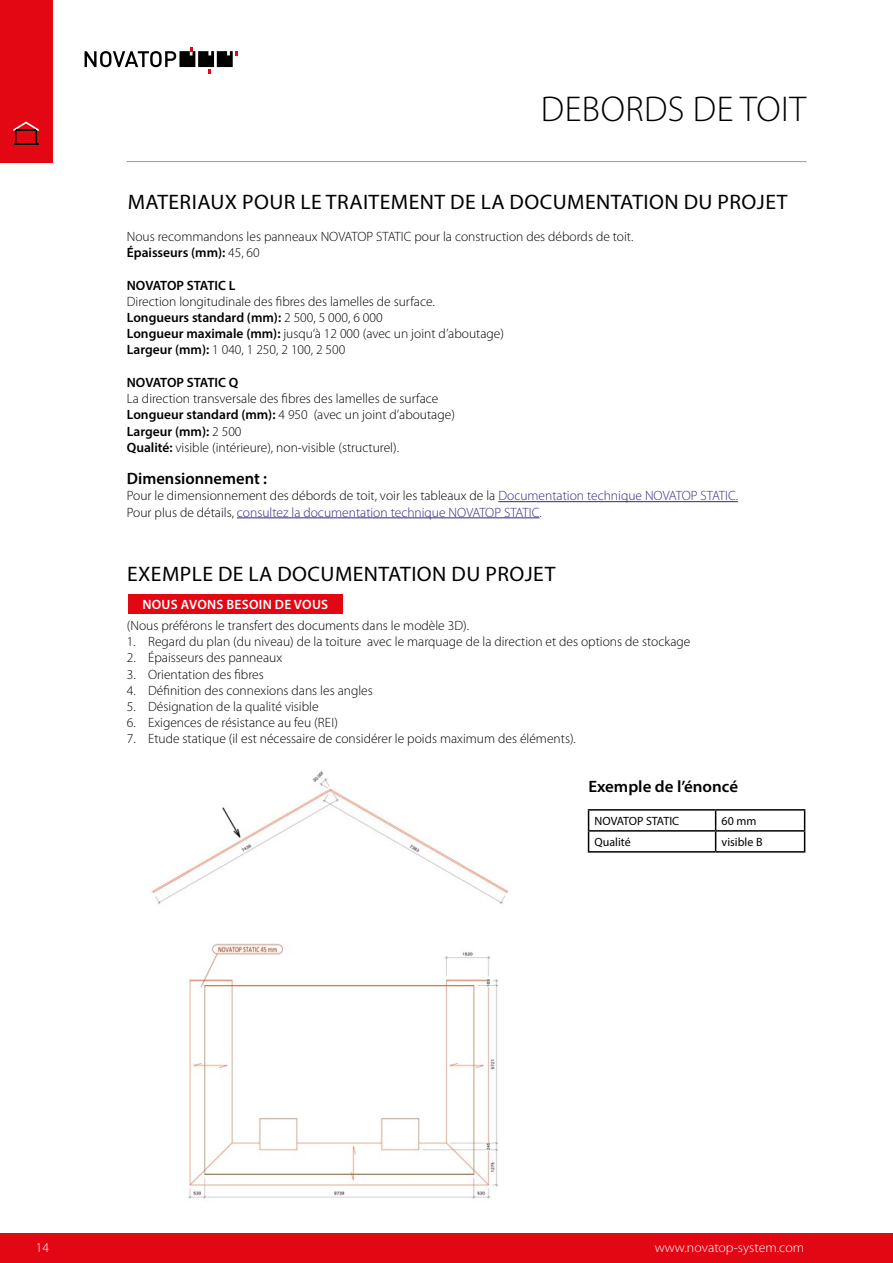
<style>
.page{position:relative;width:893px;height:1263px;background:#fff}
.page>*{position:absolute;margin:0;border:0;box-sizing:border-box;transform-origin:0 0}
.t1{font:300 36px "Myriad Pro";letter-spacing:.015em;color:#000}
.t2{font:21px "Myriad Pro";letter-spacing:.02em;color:#000}
.t3{font:600 16.5px "Myriad Pro";color:#000}
.t4{font:300 13.5px/16.2px "Myriad Pro";color:#000}
.t5{font:300 13.5px/16.2px "Myriad Pro";color:#312783}
.t6{font:600 13.5px "Myriad Pro";letter-spacing:-.005em;color:#000}
.t7{font:300 13.5px "Myriad Pro";color:#fff}
.t8{font:600 13.5px "Myriad Pro";letter-spacing:.02em;color:#fff}
.t9{font:12px "Myriad Pro";color:#000}
.s1{font-weight:600}
.s2{color:#000}
</style>
<div class="page">
<hr style="left:126px;top:161px;width:680px;height:1px;background:#9d9d9c">
<div style="left:0;top:1233px;width:893px;height:30px;background:#e30613"></div>
<svg style="left:85px;top:47px;width:153px;height:26px"></svg>
<img style="left:151px;top:770px;width:358px;height:429px">
<hr style="left:498px;top:501px;width:240px;height:1px;background:#312783">
<hr style="left:237px;top:517px;width:302px;height:1px;background:#312783">
<hr style="left:588px;top:809px;width:128px;height:2px;background:#000">
<hr style="left:716px;top:809px;width:89px;height:2px;background:#000">
<svg style="left:588px;top:810px;width:217px;height:41px"></svg>
<hr style="left:588px;top:851px;width:128px;height:2px;background:#000">
<hr style="left:716px;top:851px;width:89px;height:2px;background:#000">
<div style="left:0;top:0;width:52px;height:162px;background:#e30613"></div>
<svg style="left:13px;top:122px;width:26px;height:23px"></svg>
<hr style="left:16px;top:129px;width:20px;height:2px;background:#000">
<div style="left:128px;top:594px;width:214px;height:20px;background:#e30613"></div>
<h1 class="t1" style="left:541px;top:88px;width:267px">DEBORDS DE TOIT</h1>
<h2 class="t2" style="left:128px;top:189px;width:661px">MATERIAUX POUR LE TRAITEMENT DE LA DOCUMENTATION DU PROJET</h2>
<p class="t4" style="left:127px;top:228px;width:508px">Nous recommandons les panneaux NOVATOP STATIC pour la construction des débords de toit.<br><span class="s1">Épaisseurs (mm):</span> 45, 60</p>
<p class="t6" style="left:127px;top:277px;width:110px">NOVATOP STATIC L</p>
<p class="t4" style="left:127px;top:293px;width:379px">Direction longitudinale des fibres des lamelles de surface.<br><span class="s1">Longueurs standard (mm):</span> 2 500, 5 000, 6 000<br><span class="s1">Longueur maximale (mm):</span> jusqu‘à 12 000 (avec un joint d’aboutage)<br><span class="s1">Largeur (mm):</span> 1 040, 1 250, 2 100, 2 500</p>
<p class="t6" style="left:127px;top:374px;width:113px">NOVATOP STATIC Q</p>
<p class="t4" style="left:127px;top:390px;width:330px">La direction transversale des fibres des lamelles de surface <span class="s1">Longueur standard (mm):</span> 4 950 (avec un joint d’aboutage)<br><span class="s1">Largeur (mm):</span> 2 500<br><span class="s1">Qualité:</span> visible (intérieure), non-visible (structurel).</p>
<p class="t3" style="left:127px;top:468px;width:142px">Dimensionnement :</p>
<p class="t5" style="left:127px;top:488px;width:613px"><span class="s2">Pour le dimensionnement des débords de toit, voir les tableaux de la</span> Documentation technique NOVATOP STATIC.<br><span class="s2">Pour plus de détails,</span> consultez la documentation technique NOVATOP STATIC.</p>
<h2 class="t2" style="left:127px;top:561px;width:430px">EXEMPLE DE LA DOCUMENTATION DU PROJET</h2>
<p class="t4" style="left:127px;top:617px;width:344px">(Nous préférons le transfert des documents dans le modèle 3D).</p>
<p class="t4" style="left:127px;top:633px;width:565px">1. Regard du plan (du niveau) de la toiture avec le marquage de la direction et des options de stockage</p>
<p class="t4" style="left:127px;top:650px;width:157px">2. Épaisseurs des panneaux</p>
<p class="t4" style="left:127px;top:666px;width:138px">3. Orientation des fibres</p>
<p class="t4" style="left:127px;top:682px;width:247px">4. Définition des connexions dans les angles</p>
<p class="t4" style="left:127px;top:698px;width:193px">5. Désignation de la qualité visible</p>
<p class="t4" style="left:127px;top:714px;width:213px">6. Exigences de résistance au feu (REI)</p>
<p class="t4" style="left:127px;top:731px;width:451px">7. Etude statique (il est nécessaire de considérer le poids maximum des éléments).</p>
<p class="t8" style="left:142px;top:596px;width:187px">NOUS AVONS BESOIN DE VOUS</p>
<p class="t3" style="left:588px;top:776px;width:151px">Exemple de l’énoncé</p>
<p class="t9" style="left:595px;top:813px;width:86px">NOVATOP STATIC</p>
<p class="t9" style="left:722px;top:813px;width:36px">60 mm</p>
<p class="t9" style="left:595px;top:834px;width:38px">Qualité</p>
<p class="t9" style="left:722px;top:834px;width:42px">visible B</p>
<p class="t7" style="left:36px;top:1239px;width:15px">14</p>
<p class="t7" style="left:655px;top:1239px;width:151px">www.novatop-system.com</p>
</div>
